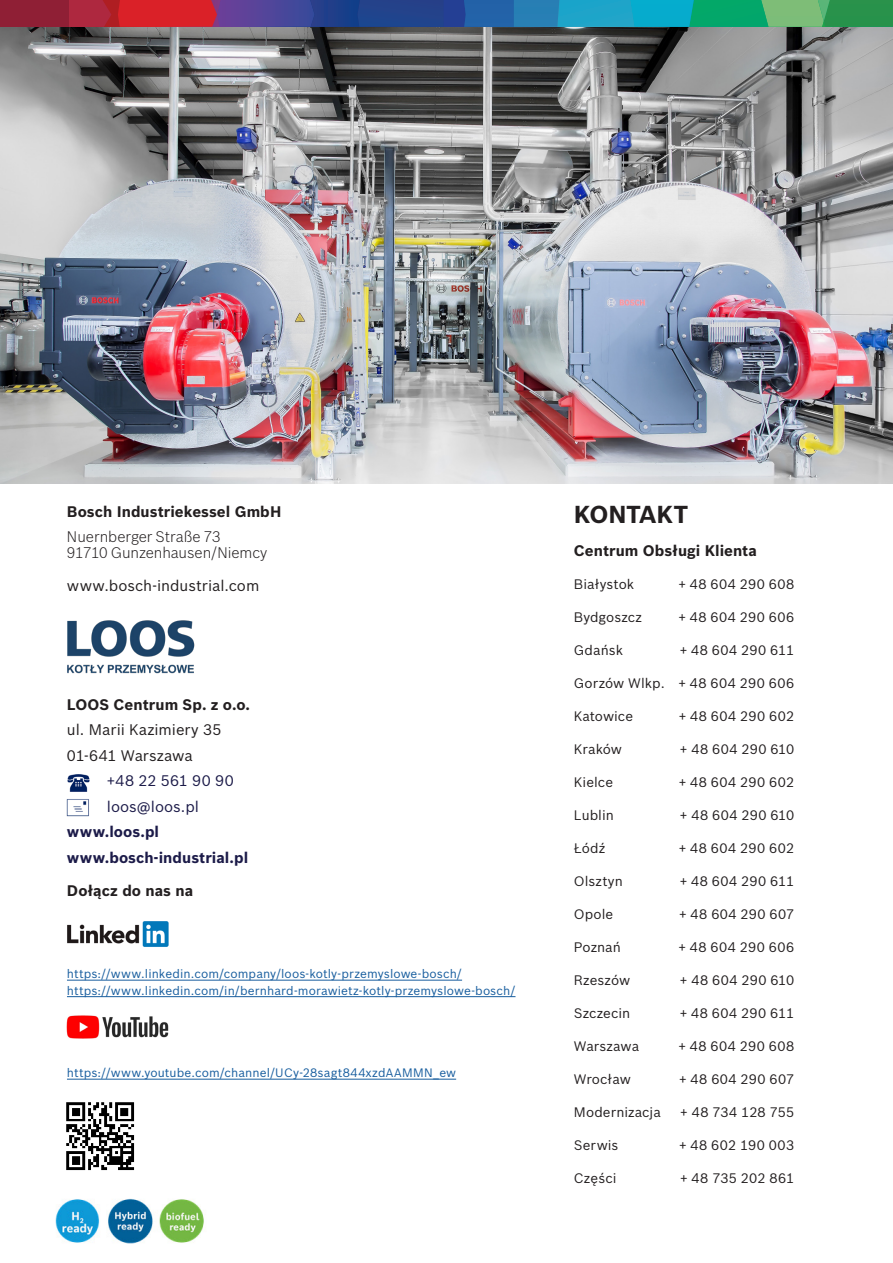
<style>
.page{position:relative;width:893px;height:1263px;background:#fff}
.page>*{position:absolute;margin:0;border:0;box-sizing:border-box;transform-origin:0 0}
.t1{font:700 24px "Bosch Sans";letter-spacing:-.005em;color:#231f20}
.t2{font:700 15px "Bosch Sans";letter-spacing:.005em;color:#231f20}
.t3{font:15px "Bosch Sans";color:#231f20}
.t4{font:300 15px "Bosch Sans";letter-spacing:-.005em;color:#231f20}
.t5{font:700 15px "Bosch Sans";letter-spacing:.005em;color:#1c1b49}
.t6{font:15px "Bosch Sans";letter-spacing:.025em;color:#1c1b49}
.t7{font:15px "Bosch Sans";letter-spacing:.005em;color:#1c1b49}
.t8{font:13.5px "Bosch Sans";letter-spacing:.01em;color:#231f20}
.t9{font:13.5px "Bosch Sans";letter-spacing:.035em;color:#231f20}
.t10{font:13.5px "Bosch Sans";letter-spacing:.04em;color:#231f20}
.t11{font:12px "Bosch Sans";letter-spacing:.01em;color:#175d9e}
</style>
<div class="page">
<img style="left:0;top:27px;width:893px;height:456px">
<hr style="left:67px;top:980px;width:395px;height:1px;background:#175d9e">
<hr style="left:67px;top:996px;width:448px;height:1px;background:#175d9e">
<hr style="left:67px;top:1079px;width:389px;height:1px;background:#175d9e">
<img style="left:67px;top:774px;width:23px;height:18px">
<img style="left:66px;top:799px;width:23px;height:18px">
<img style="left:67px;top:921px;width:101px;height:26px">
<img style="left:67px;top:1015px;width:101px;height:24px">
<img style="left:67px;top:620px;width:128px;height:54px">
<div style="left:0;top:0;width:69px;height:27px;background:#8f1f35"></div>
<svg style="left:69px;top:0;width:824px;height:27px;background:#476a81"></svg>
<img style="left:66px;top:1102px;width:69px;height:69px">
<img style="left:55px;top:1198px;width:149px;height:46px">
<p class="t2" style="left:67px;top:500px;width:216px">Bosch Industriekessel GmbH</p>
<p class="t4" style="left:67px;top:526px;width:155px">Nuernberger Straße 73</p>
<p class="t4" style="left:67px;top:542px;width:202px">91710 Gunzenhausen/Niemcy</p>
<p class="t3" style="left:67px;top:575px;width:194px">www.bosch-industrial.com</p>
<p class="t2" style="left:67px;top:693px;width:185px">LOOS Centrum Sp. z o.o.</p>
<p class="t3" style="left:67px;top:719px;width:156px">ul. Marii Kazimiery 35</p>
<p class="t3" style="left:67px;top:744px;width:127px">01-641 Warszawa</p>
<p class="t6" style="left:107px;top:770px;width:128px">+48 22 561 90 90</p>
<p class="t7" style="left:107px;top:795px;width:94px">loos@loos.pl</p>
<p class="t5" style="left:67px;top:820px;width:94px">www.loos.pl</p>
<p class="t5" style="left:67px;top:846px;width:183px">www.bosch-industrial.pl</p>
<p class="t2" style="left:67px;top:879px;width:128px">Dołącz do nas na</p>
<p class="t11" style="left:67px;top:965px;width:397px">https://www.linkedin.com/company/loos-kotly-przemyslowe-bosch/</p>
<p class="t11" style="left:67px;top:981px;width:450px">https://www.linkedin.com/in/bernhard-morawietz-kotly-przemyslowe-bosch/</p>
<p class="t11" style="left:67px;top:1064px;width:391px">https://www.youtube.com/channel/UCy-28sagt844xzdAAMMN_ew</p>
<p class="t1" style="left:574px;top:496px;width:116px">KONTAKT</p>
<p class="t2" style="left:574px;top:539px;width:184px">Centrum Obsługi Klienta</p>
<p class="t8" style="left:574px;top:574px;width:62px">Białystok</p>
<p class="t10" style="left:678px;top:574px;width:117px">+ 48 604 290 608</p>
<p class="t8" style="left:574px;top:607px;width:70px">Bydgoszcz</p>
<p class="t10" style="left:678px;top:607px;width:117px">+ 48 604 290 606</p>
<p class="t8" style="left:574px;top:640px;width:51px">Gdańsk</p>
<p class="t9" style="left:680px;top:640px;width:116px">+ 48 604 290 611</p>
<p class="t8" style="left:574px;top:673px;width:222px">Gorzów Wlkp. + 48 604 290 606</p>
<p class="t8" style="left:574px;top:706px;width:61px">Katowice</p>
<p class="t9" style="left:679px;top:706px;width:117px">+ 48 604 290 602</p>
<p class="t8" style="left:574px;top:739px;width:50px">Kraków</p>
<p class="t9" style="left:680px;top:739px;width:116px">+ 48 604 290 610</p>
<p class="t8" style="left:574px;top:772px;width:41px">Kielce</p>
<p class="t9" style="left:679px;top:772px;width:117px">+ 48 604 290 602</p>
<p class="t8" style="left:574px;top:805px;width:42px">Lublin</p>
<p class="t9" style="left:680px;top:805px;width:116px">+ 48 604 290 610</p>
<p class="t8" style="left:574px;top:838px;width:33px">Łódź</p>
<p class="t9" style="left:679px;top:838px;width:117px">+ 48 604 290 602</p>
<p class="t8" style="left:574px;top:871px;width:51px">Olsztyn</p>
<p class="t9" style="left:680px;top:871px;width:116px">+ 48 604 290 611</p>
<p class="t8" style="left:574px;top:904px;width:41px">Opole</p>
<p class="t9" style="left:679px;top:904px;width:117px">+ 48 604 290 607</p>
<p class="t8" style="left:574px;top:937px;width:49px">Poznań</p>
<p class="t10" style="left:678px;top:937px;width:117px">+ 48 604 290 606</p>
<p class="t8" style="left:574px;top:970px;width:58px">Rzeszów</p>
<p class="t9" style="left:680px;top:970px;width:116px">+ 48 604 290 610</p>
<p class="t8" style="left:574px;top:1003px;width:58px">Szczecin</p>
<p class="t9" style="left:680px;top:1003px;width:116px">+ 48 604 290 611</p>
<p class="t8" style="left:574px;top:1036px;width:67px">Warszawa</p>
<p class="t10" style="left:678px;top:1036px;width:117px">+ 48 604 290 608</p>
<p class="t8" style="left:574px;top:1069px;width:59px">Wrocław</p>
<p class="t9" style="left:679px;top:1069px;width:117px">+ 48 604 290 607</p>
<p class="t8" style="left:574px;top:1102px;width:88px">Modernizacja</p>
<p class="t8" style="left:680px;top:1102px;width:115px">+ 48 734 128 755</p>
<p class="t8" style="left:574px;top:1135px;width:46px">Serwis</p>
<p class="t9" style="left:679px;top:1135px;width:117px">+ 48 602 190 003</p>
<p class="t8" style="left:574px;top:1168px;width:44px">Części</p>
<p class="t8" style="left:680px;top:1168px;width:116px">+ 48 735 202 861</p>
</div>
